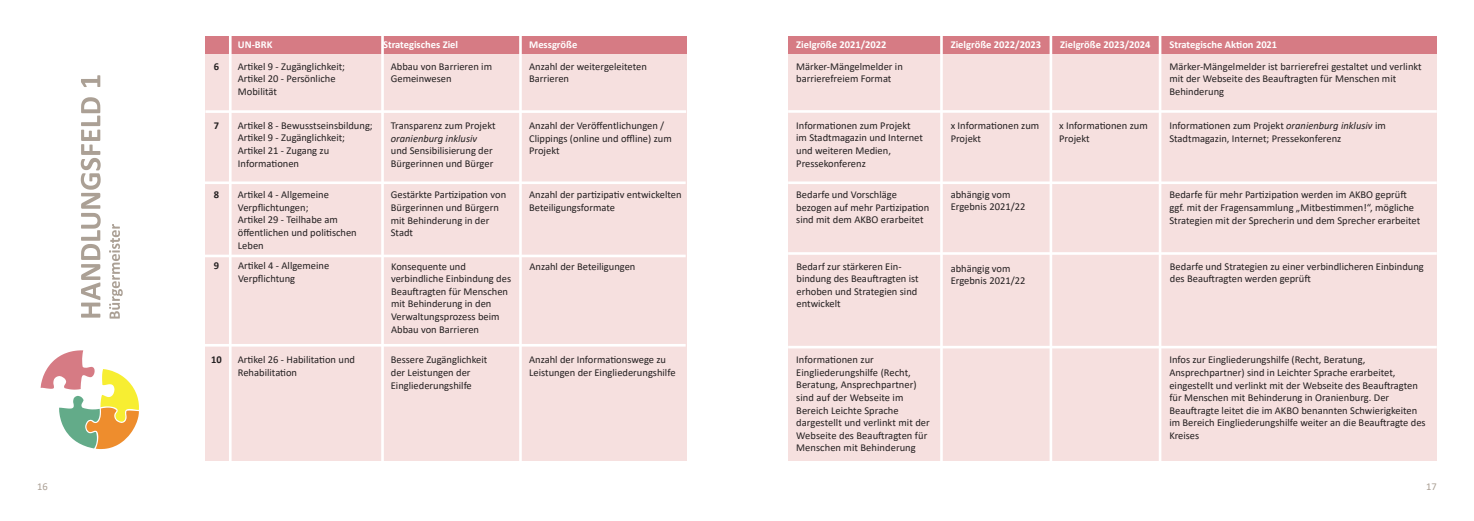
<style>
.page{position:relative;width:1474px;height:521px;background:#fff}
.page>*{position:absolute;margin:0;border:0;box-sizing:border-box;transform-origin:0 0}
.t1{font:10.5px/12.6px "Calibri";color:#231f20}
.t2{font:700 10.5px "Calibri";color:#fff}
.t3{font:italic 10.5px "Calibri";color:#231f20}
.t4{font:700 10.5px "Calibri";color:#231f20}
.t5{font:10.5px "Calibri";color:#aba095}
.s1{font-style:italic}
</style>
<div class="page">
<svg style="left:41px;top:350px;width:98px;height:99px"></svg>
<svg style="left:109px;top:224px;width:14px;height:95px"></svg>
<svg style="left:81px;top:75px;width:20px;height:243px"></svg>
<div style="left:205px;top:36px;width:481px;height:425px;background:#f6e0df"></div>
<div style="left:788px;top:36px;width:648px;height:425px;background:#f6e0df"></div>
<div style="left:205px;top:36px;width:481px;height:18px;background:#d67b84"></div>
<hr style="left:229px;top:25px;width:2px;height:442px;background:#fff">
<hr style="left:381px;top:26px;width:3px;height:441px;background:#fff">
<hr style="left:519px;top:26px;width:3px;height:441px;background:#fff">
<hr style="left:205px;top:110px;width:481px;height:3px;background:#fff">
<hr style="left:205px;top:181px;width:480px;height:3px;background:#fff">
<hr style="left:205px;top:255px;width:480px;height:2px;background:#fff">
<div style="left:788px;top:36px;width:648px;height:18px;background:#d67b84"></div>
<hr style="left:940px;top:23px;width:2px;height:444px;background:#fff">
<hr style="left:1049px;top:23px;width:3px;height:444px;background:#fff">
<hr style="left:788px;top:110px;width:648px;height:3px;background:#fff">
<hr style="left:788px;top:181px;width:648px;height:3px;background:#fff">
<hr style="left:788px;top:252px;width:648px;height:3px;background:#fff">
<hr style="left:1158px;top:23px;width:3px;height:444px;background:#fff">
<hr style="left:205px;top:344px;width:480px;height:3px;background:#fff">
<hr style="left:788px;top:346px;width:648px;height:2px;background:#fff">
<p class="t2" style="left:238px;top:37px;width:36px">UN-BRK</p>
<p class="t2" style="left:383px;top:37px;width:77px">Strategisches Ziel</p>
<p class="t2" style="left:529px;top:37px;width:50px">Messgröße</p>
<p class="t2" style="left:796px;top:37px;width:92px">Zielgröße 2021/2022</p>
<p class="t2" style="left:950px;top:37px;width:92px">Zielgröße 2022/2023</p>
<p class="t2" style="left:1060px;top:37px;width:92px">Zielgröße 2023/2024</p>
<p class="t2" style="left:1169px;top:37px;width:109px">Strategische Aktion 2021</p>
<p class="t4" style="left:214px;top:59px;width:7px">6</p>
<p class="t4" style="left:214px;top:118px;width:7px">7</p>
<p class="t4" style="left:214px;top:187px;width:7px">8</p>
<p class="t4" style="left:214px;top:258px;width:7px">9</p>
<p class="t1" style="left:238px;top:60px;width:109px">Artikel 9 - Zugänglichkeit;<br>Artikel 20 - Persönliche<br>Mobilität</p>
<p class="t1" style="left:238px;top:119px;width:136px">Artikel 8 - Bewusstseinsbildung;<br>Artikel 9 - Zugänglichkeit;<br>Artikel 21 - Zugang zu<br>Informationen</p>
<p class="t1" style="left:238px;top:188px;width:120px">Artikel 4 - Allgemeine<br>Verpflichtungen;<br>Artikel 29 - Teilhabe am öffentlichen und politischen<br>Leben</p>
<p class="t1" style="left:238px;top:259px;width:93px">Artikel 4 - Allgemeine<br>Verpflichtung</p>
<p class="t1" style="left:391px;top:60px;width:103px">Abbau von Barrieren im<br>Gemeinwesen</p>
<p class="t1" style="left:391px;top:119px;width:106px">Transparenz zum Projekt</p>
<p class="t3" style="left:391px;top:131px;width:88px">oranienburg inklusiv</p>
<p class="t1" style="left:391px;top:144px;width:104px">und Sensibilisierung der<br>Bürgerinnen und Bürger</p>
<p class="t1" style="left:391px;top:188px;width:117px">Gestärkte Partizipation von<br>Bürgerinnen und Bürgern mit Behinderung in der<br>Stadt</p>
<p class="t1" style="left:391px;top:259px;width:122px">Konsequente und verbindliche Einbindung des<br>Beauftragten für Menschen mit Behinderung in den<br>Verwaltungsprozess beim<br>Abbau von Barrieren</p>
<p class="t1" style="left:529px;top:60px;width:119px">Anzahl der weitergeleiteten<br>Barrieren</p>
<p class="t1" style="left:529px;top:119px;width:144px">Anzahl der Veröffentlichungen /<br>Clippings (online und offline) zum<br>Projekt</p>
<p class="t1" style="left:529px;top:188px;width:154px">Anzahl der partizipativ entwickelten<br>Beteiligungsformate</p>
<p class="t1" style="left:529px;top:259px;width:107px">Anzahl der Beteiligungen</p>
<p class="t1" style="left:796px;top:60px;width:108px">Märker-Mängelmelder in barrierefreiem Format</p>
<p class="t1" style="left:796px;top:119px;width:128px">Informationen zum Projekt im Stadtmagazin und Internet und weiteren Medien,<br>Pressekonferenz</p>
<p class="t1" style="left:796px;top:188px;width:134px">Bedarfe und Vorschläge bezogen auf mehr Partizipation sind mit dem AKBO erarbeitet</p>
<p class="t1" style="left:796px;top:259px;width:124px">Bedarf zur stärkeren Ein&shy;bindung des Beauftragten ist erhoben und Strategien sind entwickelt</p>
<p class="t1" style="left:950px;top:119px;width:90px">x Informationen zum<br>Projekt</p>
<p class="t1" style="left:1059px;top:119px;width:90px">x Informationen zum<br>Projekt</p>
<p class="t1" style="left:950px;top:188px;width:76px">abhängig vom<br>Ergebnis 2021/22</p>
<p class="t1" style="left:950px;top:261px;width:76px">abhängig vom<br>Ergebnis 2021/22</p>
<p class="t1" style="left:1169px;top:60px;width:254px">Märker-Mängelmelder ist barrierefrei gestaltet und verlinkt mit der Webseite des Beauftragten für Menschen mit<br>Behinderung</p>
<p class="t1" style="left:1169px;top:119px;width:218px">Informationen zum Projekt <span class="s1">oranienburg inklusiv</span> im<br>Stadtmagazin, Internet; Pressekonferenz</p>
<p class="t1" style="left:1169px;top:188px;width:252px">Bedarfe für mehr Partizipation werden im AKBO geprüft ggf. mit der Fragensammlung „Mitbestimmen!“, mögliche<br>Strategien mit der Sprecherin und dem Sprecher erarbeitet</p>
<p class="t1" style="left:1169px;top:259px;width:255px">Bedarfe und Strategien zu einer verbindlicheren Einbindung des Beauftragten werden geprüft</p>
<p class="t4" style="left:211px;top:352px;width:12px">10</p>
<p class="t1" style="left:238px;top:353px;width:119px">Artikel 26 - Habilitation und<br>Rehabilitation</p>
<p class="t1" style="left:391px;top:353px;width:98px">Bessere Zugänglichkeit der Leistungen der<br>Eingliederungshilfe</p>
<p class="t1" style="left:529px;top:353px;width:148px">Anzahl der Informationswege zu<br>Leistungen der Eingliederungshilfe</p>
<p class="t1" style="left:796px;top:353px;width:135px">Informationen zur<br>Eingliederungshilfe (Recht,<br>Beratung, Ansprechpartner) sind auf der Webseite im<br>Bereich Leichte Sprache dargestellt und verlinkt mit der<br>Webseite des Beauftragten für<br>Menschen mit Behinderung</p>
<p class="t1" style="left:1169px;top:353px;width:258px">Infos zur Eingliederungshilfe (Recht, Beratung, Ansprechpartner) sind in Leichter Sprache erarbeitet, eingestellt und verlinkt mit der Webseite des Beauftragten für Menschen mit Behinderung in Oranienburg. Der Beauftragte leitet die im AKBO benannten Schwierigkeiten im Bereich Eingliederungshilfe weiter an die Beauftragte des Kreises</p>
<p class="t5" style="left:37px;top:480px;width:12px">16</p>
<p class="t5" style="left:1426px;top:480px;width:12px">17</p>
</div>
